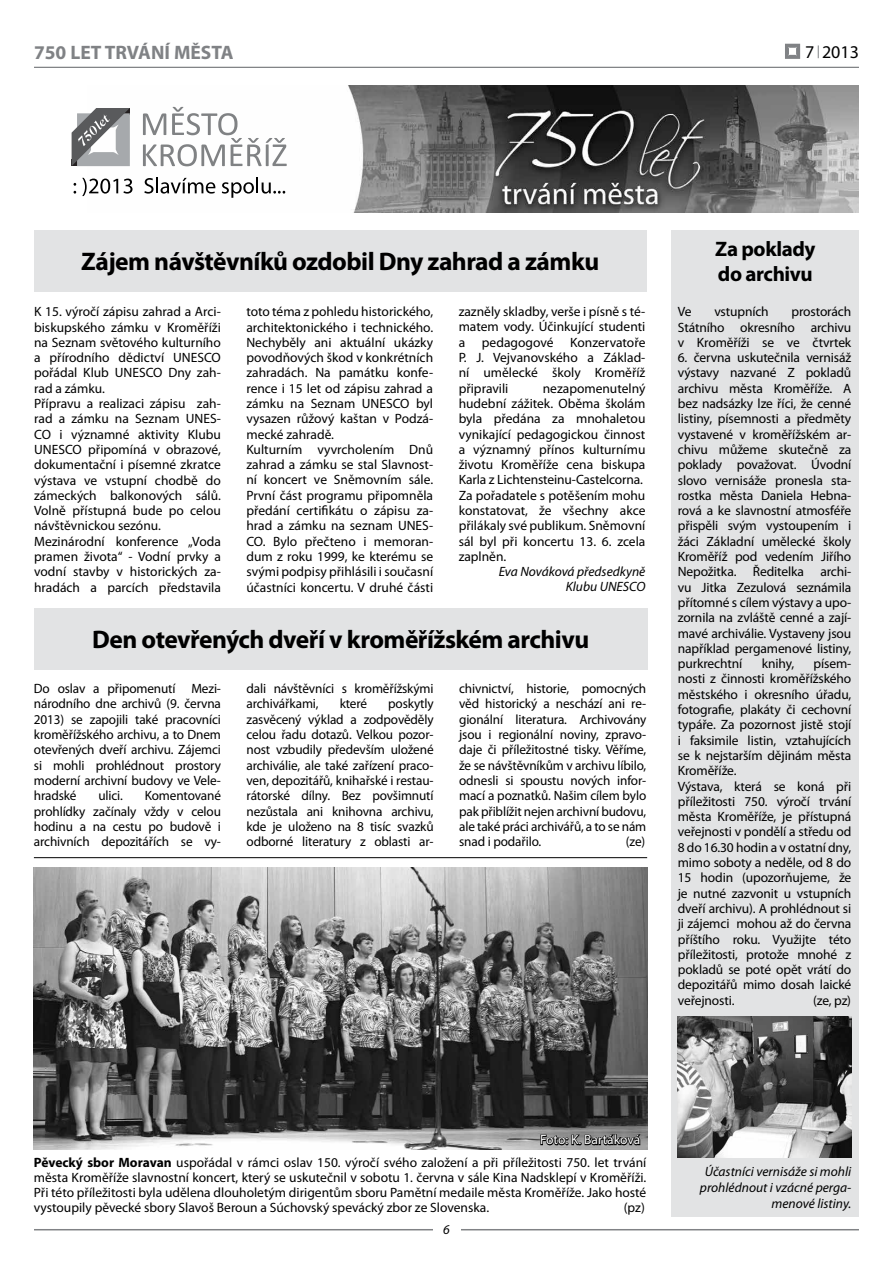
<style>
.page{position:relative;width:893px;height:1263px;background:#fff}
.page>*{position:absolute;margin:0;border:0;box-sizing:border-box;transform-origin:0 0}
.t1{font:700 25.5px "Myriad Pro";letter-spacing:-.02em;color:#000}
.t2{font:700 21px/25.2px "Myriad Pro";letter-spacing:-.02em;color:#000}
.t3{font:700 19.5px "Myriad Pro";color:#808285}
.t4{font:18px "Myriad Pro";color:#000}
.t5{font:13.5px/15.3px "Myriad Pro";color:#000;text-align:justify}
.t6{font:italic 13.5px/16.2px "Myriad Pro";color:#000;text-align:right}
.t7{font:13.5px "Myriad Pro";color:#fff}
.s1{font-weight:700}
</style>
<div class="page">
<svg style="left:785px;top:44px;width:15px;height:15px"></svg>
<svg style="left:818px;top:45px;width:1px;height:13px"></svg>
<hr style="left:34px;top:1229px;width:825px;height:1px;background:#808285">
<div style="left:433px;top:1224px;width:27px;height:10px;background:#fff"></div>
<div style="left:672px;top:230px;width:187px;height:986px;background:#e2e3e4"></div>
<hr style="left:34px;top:67px;width:825px;height:1px;background:#808285">
<img style="left:88px;top:85px;width:771px;height:128px">
<svg style="left:143px;top:107px;width:144px;height:59px"></svg>
<svg style="left:72px;top:108px;width:58px;height:58px"></svg>
<svg style="left:74px;top:183px;width:2px;height:11px"></svg>
<svg style="left:82px;top:178px;width:51px;height:18px"></svg>
<svg style="left:144px;top:177px;width:71px;height:17px"></svg>
<svg style="left:222px;top:177px;width:63px;height:21px"></svg>
<div style="left:34px;top:608px;width:613px;height:62px;background:#e2e3e4"></div>
<div style="left:34px;top:230px;width:612px;height:62px;background:#e2e3e4"></div>
<img style="left:678px;top:1017px;width:173px;height:140px">
<img style="left:34px;top:868px;width:613px;height:281px">
<hr style="left:34px;top:857px;width:613px;height:1px;background:#000">
<svg style="left:540px;top:1120px;width:102px;height:30px;background:#5b5b5b"></svg>
<h3 class="t3" style="left:34px;top:41px;width:201px">750 LET TRVÁNÍ MĚSTA</h3>
<h3 class="t4" style="left:805px;top:42px;width:55px">7 2013</h3>
<h1 class="t1" style="left:81px;top:247px;width:520px">Zájem návštěvníků ozdobil Dny zahrad a zámku</h1>
<p class="t5" style="left:34px;top:304px;width:188px;text-align:left">K 15. výročí zápisu zahrad a Arci&shy;biskupského zámku v Kroměříži na Seznam světového kulturního a přírodního dědictví UNESCO pořádal Klub UNESCO Dny zah&shy;rad a zámku.<br>Přípravu a realizaci zápisu zah&shy;rad a zámku na Seznam UNES-<br>CO i významné aktivity Klubu<br>UNESCO připomíná v obrazové, dokumentační i písemné zkratce výstava ve vstupní chodbě do zámeckých balkonových sálů.<br>Volně přístupná bude po celou návštěvnickou sezónu.<br>Mezinárodní konference „Voda pramen života“ - Vodní prvky a vodní stavby v historických za&shy;hradách a parcích představila</p>
<p class="t5" style="left:246px;top:304px;width:188px;text-align:left">toto téma z pohledu historického, architektonického i technického.<br>Nechyběly ani aktuální ukázky povodňových škod v konkrétních zahradách. Na památku konfe&shy;rence i 15 let od zápisu zahrad a zámku na Seznam UNESCO byl vysazen růžový kaštan v Podzá&shy;mecké zahradě.<br>Kulturním vyvrcholením Dnů zahrad a zámku se stal Slavnost&shy;ní koncert ve Sněmovním sále.<br>První část programu připomněla předání certifikátu o zápisu za&shy;hrad a zámku na seznam UNES-<br>CO. Bylo přečteno i memoran&shy;dum z roku 1999, ke kterému se svými podpisy přihlásili i současní účastníci koncertu. V druhé části</p>
<p class="t5" style="left:459px;top:304px;width:188px">zazněly skladby, verše i písně s té&shy;matem vody. Účinkující studenti a pedagogové Konzervatoře P. J. Vejvanovského a Základ&shy;ní umělecké školy Kroměříž připravili</p>
<p class="t5" style="left:459px;top:381px;width:188px;text-align:left;text-indent:84px">nezapomenutelný hudební zážitek. Oběma školám byla předána za mnohaletou vynikající pedagogickou činnost a významný přínos kulturnímu životu Kroměříže cena biskupa<br>Karla z Lichtensteinu-Castelcorna.<br>Za pořadatele s potěšením mohu konstatovat, že všechny akce přilákaly své publikum. Sněmovní sál byl při koncertu 13. 6. zcela zaplněn.</p>
<p class="t6" style="left:499px;top:564px;width:148px;line-height:15.3px">Eva Nováková předsedkyně<br>Klubu UNESCO</p>
<h1 class="t1" style="left:92px;top:625px;width:499px">Den otevřených dveří v kroměřížském archivu</h1>
<p class="t5" style="left:34px;top:681px;width:189px">Do oslav a připomenutí Mezi&shy;národního dne archivů (9. června 2013) se zapojili také pracovníci kroměřížského archivu, a to Dnem otevřených dveří archivu. Zájemci si mohli prohlédnout prostory moderní archivní budovy ve Vele&shy;hradské</p>
<p class="t5" style="left:98px;top:788px;width:26px">ulici.</p>
<p class="t5" style="left:34px;top:788px;width:189px;text-indent:111px">Komentované prohlídky začínaly vždy v celou hodinu a na cestu po budově i archivních depozitářích se vy-</p>
<p class="t5" style="left:247px;top:681px;width:189px">dali návštěvníci s kroměřížskými archivářkami,</p>
<p class="t5" style="left:247px;top:696px;width:189px;text-indent:142px">poskytly zasvěcený výklad a zodpověděly celou řadu dotazů. Velkou pozor&shy;nost vzbudily především uložené archiválie, ale také zařízení praco&shy;ven, depozitářů, knihařské i restau&shy;rátorské dílny. Bez povšimnutí nezůstala ani knihovna archivu, kde je uloženo na 8 tisíc svazků odborné literatury z oblasti ar-</p>
<p class="t5" style="left:340px;top:696px;width:29px">které</p>
<p class="t5" style="left:459px;top:681px;width:189px">chivnictví, historie, pomocných věd historický a neschází ani re&shy;gionální literatura. Archivovány jsou i regionální noviny, zpravo&shy;daje či příležitostné tisky. Věříme, že se návštěvníkům v archivu líbilo, odnesli si spoustu nových infor&shy;mací a poznatků. Našim cílem bylo pak přiblížit nejen archivní budovu, ale také práci archivářů, a to se nám snad i podařilo.</p>
<p class="t5" style="left:626px;top:834px;width:21px">(ze)</p>
<h2 class="t2" style="left:715px;top:237px;width:102px">Za poklady do archivu</h2>
<p class="t5" style="left:678px;top:304px;width:15px">Ve</p>
<p class="t5" style="left:714px;top:304px;width:56px">vstupních</p>
<p class="t5" style="left:678px;top:304px;width:175px;text-indent:114px">prostorách Státního okresního archivu v Kroměříži se ve čtvrtek</p>
<p class="t5" style="left:678px;top:350px;width:175px">6. června uskutečnila vernisáž výstavy nazvané Z pokladů archivu města Kroměříže. A bez nadsázky lze říci, že cenné listiny, písemnosti a předměty vystavené v kroměřížském ar&shy;chivu můžeme skutečně za poklady považovat. Úvodní slovo vernisáže pronesla sta&shy;rostka města Daniela Hebna&shy;rová a ke slavnostní atmosféře přispěli svým vystoupením i žáci Základní umělecké školy Kroměříž pod vedením Jiřího Nepožitka. Ředitelka archi&shy;vu Jitka Zezulová seznámila přítomné s cílem výstavy a upo&shy;zornila na zvláště cenné a zají&shy;mavé archiválie. Vystaveny jsou například pergamenové listiny, purkrechtní</p>
<p class="t5" style="left:762px;top:656px;width:34px">knihy,</p>
<p class="t5" style="left:678px;top:656px;width:175px;text-align:left;text-indent:136px">písem&shy;nosti z činnosti kroměřížského městského i okresního úřadu, fotografie, plakáty či cechovní typáře. Za pozornost jistě stojí i faksimile listin, vztahujících se k nejstarším dějinám města<br>Kroměříže.<br>Výstava, která se koná při příležitosti 750. výročí trvání města Kroměříže, je přístupná veřejnosti v pondělí a středu od<br>8 do 16.30 hodin a v ostatní dny, mimo soboty a neděle, od 8 do<br>15 hodin (upozorňujeme, že je nutné zazvonit u vstupních dveří archivu). A prohlédnout si ji zájemci mohou až do června příštího roku. Využijte této příležitosti, protože mnohé z pokladů se poté opět vrátí do depozitářů mimo dosah laické veřejnosti.</p>
<p class="t5" style="left:813px;top:993px;width:40px">(ze, pz)</p>
<p class="t7" style="left:540px;top:1132px;width:102px">Foto: K. Bartáková</p>
<p class="t5" style="left:34px;top:1155px;width:614px"><span class="s1">Pěvecký sbor Moravan</span> uspořádal v rámci oslav 150. výročí svého založení a při příležitosti 750. let trvání města Kroměříže slavnostní koncert, který se uskutečnil v sobotu 1. června v sále Kina Nadsklepí v Kroměříži.<br>Při této příležitosti byla udělena dlouholetým dirigentům sboru Pamětní medaile města Kroměříže. Jako hosté vystoupily pěvecké sbory Slavoš Beroun a Súchovský spevácký zbor ze Slovenska.</p>
<p class="t5" style="left:624px;top:1200px;width:23px">(pz)</p>
<p class="t6" style="left:443px;top:1222px;width:8px">6</p>
<p class="t6" style="left:700px;top:1163px;width:153px">Účastníci vernisáže si mohli prohlédnout i vzácné perga&shy;menové listiny.</p>
</div>
